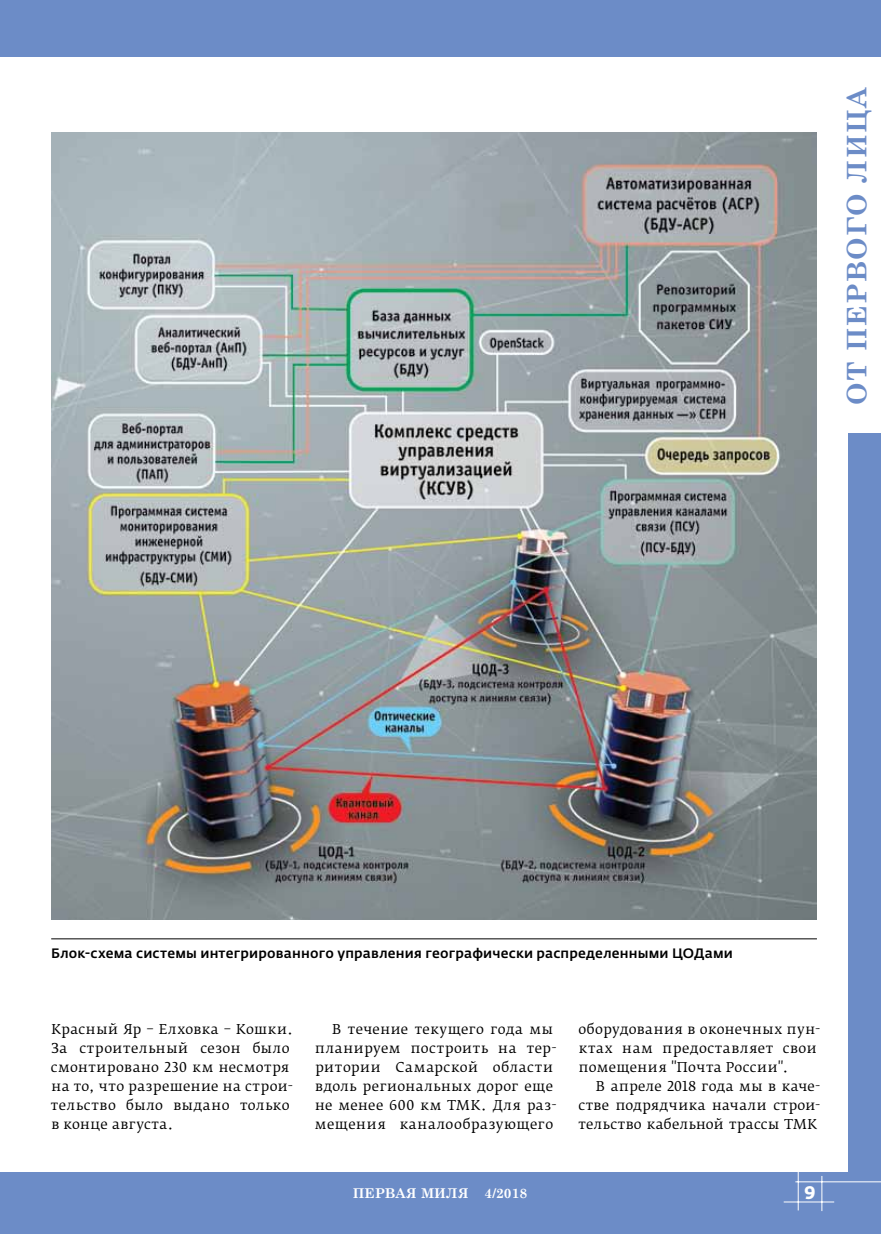
<style>
.page{position:relative;width:881px;height:1234px;background:#fff}
.page>*{position:absolute;margin:0;border:0;box-sizing:border-box;transform-origin:0 0}
.t1{font:700 27px "Century Schoolbook";letter-spacing:.05em;color:#6c8cc7}
.t2{font:700 18px "Fedra Sans Pro";color:#fff}
.t3{font:13.5px/19px "Fedra Serif B Pro";letter-spacing:.035em;color:#000}
.t4{font:500 13.5px "Fedra Sans Pro";letter-spacing:.015em;color:#000}
.t5{font:700 13.5px "Century Schoolbook";color:#fff}
</style>
<div class="page">
<div style="left:0;top:0;width:880px;height:57px;background:#6c8cc7"></div>
<div style="left:0;top:1172px;width:880px;height:61px;background:#6c8cc7"></div>
<div style="left:847px;top:0;width:33px;height:1233px;background:#6c8cc7"></div>
<hr style="left:783px;top:1201px;width:50px;height:1px;background:#fff">
<hr style="left:797px;top:1171px;width:1px;height:39px;background:#fff">
<hr style="left:821px;top:1175px;width:1px;height:35px;background:#fff">
<hr style="left:795px;top:1181px;width:85px;height:1px;background:#fff">
<div style="left:846px;top:57px;width:34px;height:375px;background:#fff"></div>
<img style="left:51px;top:132px;width:765px;height:787px">
<hr style="left:51px;top:938px;width:765px;height:1px;background:#000">
<h1 class="t1" style="left:835px;top:405px;width:320px;rotate:-90deg">От Первого ЛИЦА</h1>
<p class="t4" style="left:51px;top:944px;width:683px">Блок-схема системы интегрированного управления географически распределенными ЦОДами</p>
<p class="t3" style="left:51px;top:1019px;width:243px">Красный Яр – Елховка – Кошки.<br>За строительный сезон было смонтировано 230 км несмотря на то, что разрешение на строи&shy;тельство было выдано только в конце августа.</p>
<p class="t3" style="left:315px;top:1019px;width:243px;text-indent:17px">В течение текущего года мы планируем построить на тер&shy;ритории Самарской области вдоль региональных дорог еще не менее 600 км ТМК. Для раз&shy;мещения каналообразующего</p>
<p class="t3" style="left:578px;top:1019px;width:243px">оборудования в оконечных пун&shy;ктах нам предоставляет свои помещения "Почта России".</p>
<p class="t3" style="left:578px;top:1076px;width:243px;text-align:justify;text-indent:17px">В апреле 2018 года мы в каче&shy;стве подрядчика начали строи&shy;тельство кабельной трассы ТМК</p>
<p class="t5" style="left:352px;top:1181px;width:176px">ПЕРВАЯ МИЛЯ 4/2018</p>
<h2 class="t2" style="left:803px;top:1180px;width:13px">9</h2>
</div>
